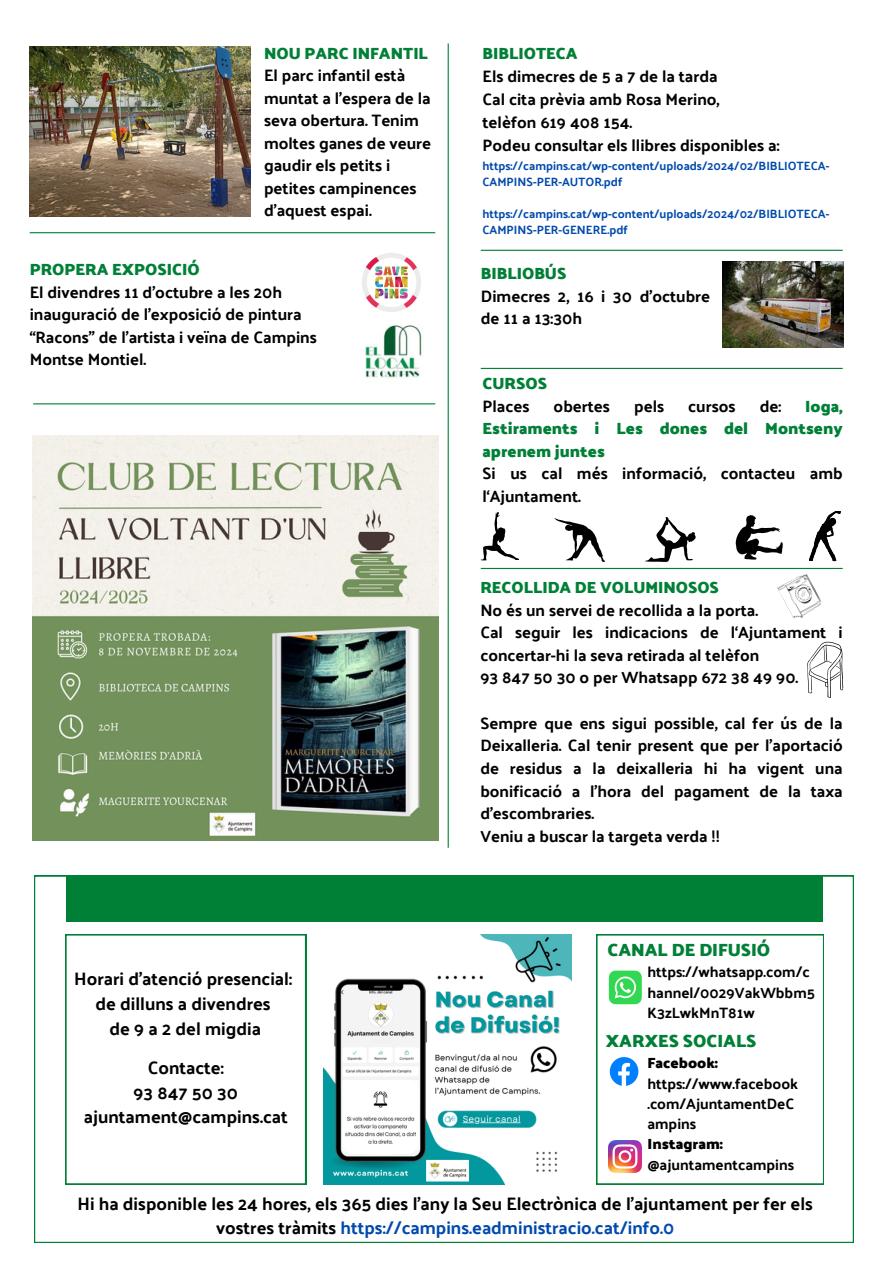
<style>
.page{position:relative;width:894px;height:1264px;background:#fff}
.page>*{position:absolute;margin:0;border:0;box-sizing:border-box;transform-origin:0 0}
.t1{font:18px/24.8px "Palanquin Dark";color:#000;text-align:center}
.t2{font:700 18px "Palanquin Dark";color:#008037}
.t3{font:16.5px/22.5px "Palanquin Dark";color:#000}
.t4{font:700 16.5px/22.5px "Palanquin Dark";color:#008037}
.t5{font:15px/20.2px "Palanquin Dark";color:#000}
.t6{font:12px/16px "Palanquin Dark";color:#004aad}
.s1{font-weight:700;color:#008037}
.s2{font-weight:400;color:#000}
.s3{font-weight:700}
.s4{color:#004aad}
</style>
<div class="page">
<svg style="left:34px;top:875px;width:819px;height:367px"></svg>
<div style="left:65px;top:875px;width:757px;height:47px;background:#008037"></div>
<svg style="left:65px;top:934px;width:241px;height:250px"></svg>
<svg style="left:596px;top:934px;width:227px;height:250px"></svg>
<img style="left:722px;top:262px;width:120px;height:85px">
<svg style="left:480px;top:512px;width:39px;height:48px"></svg>
<svg style="left:554px;top:518px;width:50px;height:44px"></svg>
<svg style="left:645px;top:517px;width:50px;height:45px"></svg>
<svg style="left:735px;top:515px;width:47px;height:45px"></svg>
<svg style="left:809px;top:511px;width:31px;height:49px"></svg>
<svg style="left:807px;top:641px;width:36px;height:57px"></svg>
<img style="left:777px;top:574px;width:45px;height:44px">
<hr style="left:447px;top:43px;width:1px;height:804px;background:#008037">
<hr style="left:480px;top:568px;width:362px;height:1px;background:#008037">
<hr style="left:480px;top:368px;width:362px;height:1px;background:#008037">
<hr style="left:480px;top:250px;width:362px;height:1px;background:#008037">
<hr style="left:33px;top:403px;width:402px;height:1px;background:#008037">
<img style="left:362px;top:253px;width:59px;height:59px">
<img style="left:365px;top:325px;width:57px;height:53px">
<img style="left:323px;top:934px;width:248px;height:250px">
<img style="left:602px;top:1050px;width:45px;height:42px">
<img style="left:608px;top:1140px;width:33px;height:32px">
<img style="left:601px;top:963px;width:47px;height:48px">
<img style="left:33px;top:435px;width:405px;height:405px">
<hr style="left:30px;top:232px;width:405px;height:1px;background:#008037">
<img style="left:30px;top:46px;width:220px;height:171px">
<p class="t3" style="left:264px;top:42px;width:169px"><span class="s1">NOU PARC INFANTIL<br></span>El parc infantil està muntat a l’espera de la seva obertura. Tenim moltes ganes de veure gaudir els petits i petites campinences d’aquest espai.</p>
<h2 class="t3" style="left:30px;top:258px;width:289px"><span class="s1">PROPERA EXPOSICIÓ<br></span>El divendres 11 d’octubre a les 20h inauguració de l’exposició de pintura “Racons” de l’artista i veïna de Campins<br>Montse Montiel.</h2>
<h2 class="t4" style="left:482px;top:42px;width:97px">BIBLIOTECA</h2>
<p class="t3" style="left:482px;top:65px;width:236px">Els dimecres de 5 a 7 de la tarda</p>
<p class="t3" style="left:482px;top:88px;width:239px">Cal cita prèvia amb Rosa Merino,</p>
<p class="t3" style="left:482px;top:111px;width:151px">telèfon 619 408 154.</p>
<p class="t3" style="left:482px;top:134px;width:298px">Podeu consultar els llibres disponibles a:</p>
<p class="t6" style="left:482px;top:158px;width:348px">https://campins.cat/wp-content/uploads/2024/02/BIBLIOTECA-<br>CAMPINS-PER-AUTOR.pdf</p>
<p class="t6" style="left:482px;top:206px;width:348px">https://campins.cat/wp-content/uploads/2024/02/BIBLIOTECA-<br>CAMPINS-PER-GENERE.pdf</p>
<h2 class="t3" style="left:480px;top:262px;width:231px"><span class="s1">BIBLIOBÚS<br></span>Dimecres 2, 16 i 30 d’octubre de 11 a 13:30h</h2>
<p class="t4" style="left:482px;top:372px;width:66px">CURSOS<br><span class="s2">Places</span></p>
<p class="t3" style="left:553px;top:394px;width:58px">obertes</p>
<p class="t3" style="left:634px;top:394px;width:32px">pels</p>
<p class="t3" style="left:688px;top:394px;width:49px">cursos</p>
<p class="t3" style="left:759px;top:394px;width:23px">de:</p>
<p class="t4" style="left:482px;top:394px;width:361px;text-indent:323px">Ioga,<br>Estiraments i Les dones del Montseny aprenem juntes<br><span class="s2">Si us cal més informació, contacteu amb l‘Ajuntament.</span></p>
<p class="t4" style="left:480px;top:576px;width:240px">RECOLLIDA DE VOLUMINOSOS</p>
<p class="t3" style="left:480px;top:598px;width:364px">No és un servei de recollida a la porta.<br>Cal seguir les indicacions de l‘Ajuntament i concertar-hi la seva retirada al telèfon<br>93 847 50 30 o per Whatsapp 672 38 49 90.</p>
<p class="t3" style="left:480px;top:711px;width:364px">Sempre que ens sigui possible, cal fer ús de la Deixalleria. Cal tenir present que per l’aportació de residus a la deixalleria hi ha vigent una bonificació a l’hora del pagament de la taxa d’escombraries.<br>Veniu a buscar la targeta verda !!</p>
<p class="t2" style="left:607px;top:939px;width:164px">CANAL DE DIFUSIÓ</p>
<h1 class="t5" style="left:647px;top:962px;width:169px">https://whatsapp.com/c hannel/0029VakWbbm5<br>K3zLwkMnT81w</h1>
<p class="t1" style="left:74px;top:966px;width:219px">Horari d’atenció presencial: de dilluns a divendres<br>de 9 a 2 del migdia</p>
<p class="t1" style="left:84px;top:1055px;width:205px">Contacte:<br>93 847 50 30 ajuntament@campins.cat</p>
<p class="t2" style="left:605px;top:1030px;width:152px">XARXES SOCIALS</p>
<p class="t5" style="left:647px;top:1053px;width:152px"><span class="s3">Facebook: </span>https://www.facebook .com/AjuntamentDeC ampins<br><span class="s3">Instagram: </span>@ajuntamentcampins</p>
<p class="t1" style="left:77px;top:1190px;width:736px">Hi ha disponible les 24 hores, els 365 dies l’any la Seu Electrònica de l’ajuntament per fer els vostres tràmits <span class="s4">https://campins.eadministracio.cat/info.0</span></p>
</div>
